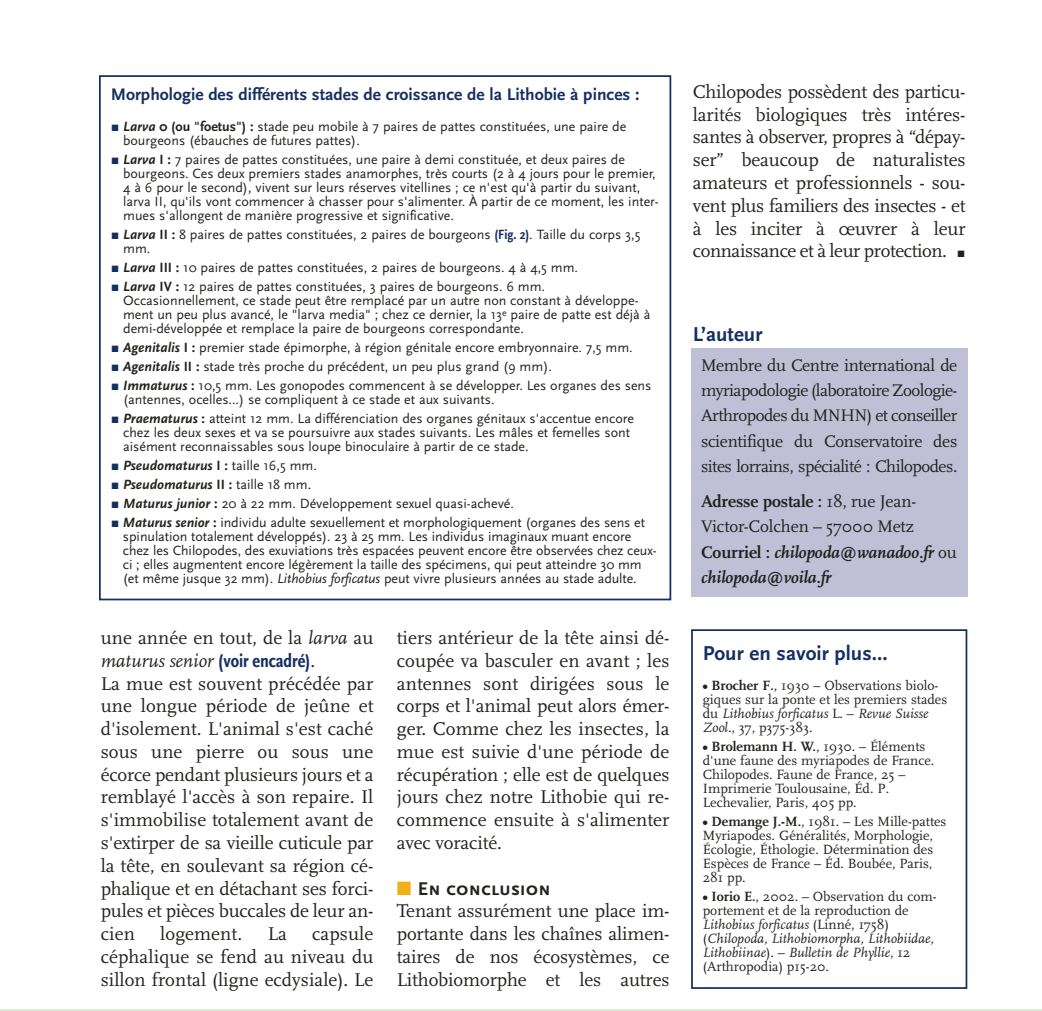
<style>
.page{position:relative;width:1042px;height:1011px;background:#fff}
.page>*{position:absolute;margin:0;border:0;box-sizing:border-box;transform-origin:0 0}
.t1{font:700 21px "Scala Sans";color:#162f63}
.t2{font:19.25px/22.8px "Scala";color:#20231e;text-align:justify}
.t3{font:17.5px/25.4px "Scala";letter-spacing:-.03em;color:#20231e;text-align:justify}
.t4{font:italic 700 17.5px/25.4px "Scala";letter-spacing:-.005em;color:#20231e}
.t5{font:700 17.5px "Scala Sans";color:#162f63}
.t6{font:14px/14px "Scala Sans";color:#20231e}
.t7{font:14px/14px "Scala";color:#20231e}
.s1{font-family:"Scala Sans Expert";color:#162f63}
.s2{font-weight:700;font-style:italic}
.s3{font-weight:700}
.s4{font-weight:700;font-stretch:condensed;color:#162f63}
.s5{font-style:italic}
.s6{font-family:"Scala Sans";font-weight:700;font-stretch:condensed;color:#162f63}
.s7{color:#f1af18}
.s8{font-family:"Scala Sans Caps";font-weight:700}
.s9{font-family:"Scala Sans Expert";font-size:14px}
.s10{font-style:normal}
.s11{font-weight:400;font-style:normal}
</style>
<div class="page">
<hr style="left:0;top:1009px;width:1042px;height:2px;background:#dcebd8">
<div style="left:99px;top:75px;width:572px;height:525px;border:2px solid #162f63"></div>
<div style="left:691px;top:348px;width:276px;height:248px;background:#bfbfd6"></div>
<div style="left:691px;top:629px;width:276px;height:360px;border:2px solid #162f63"></div>
<p class="t5" style="left:111px;top:87px;width:530px">Morphologie des différents stades de croissance de la Lithobie à pinces :</p>
<p class="t6" style="left:123px;top:121px;width:505px;text-indent:-12px"><span class="s1">r</span> <span class="s2">Larva</span> <span class="s3">0 (ou "foetus") :</span> stade peu mobile à 7 paires de pattes constituées, une paire de bourgeons (ébauches de futures pattes).</p>
<p class="t6" style="left:123px;top:154px;width:537px;text-indent:-12px"><span class="s1">r</span> <span class="s2">Larva</span> <span class="s3">I :</span> 7 paires de pattes constituées, une paire à demi constituée, et deux paires de bourgeons. Ces deux premiers stades anamorphes, très courts (2 à 4 jours pour le premier, 4 à 6 pour le second), vivent sur leurs réserves vitellines ; ce n'est qu'à partir du suivant, larva II, qu'ils vont commencer à chasser pour s'alimenter. À partir de ce moment, les inter&shy;mues s'allongent de manière progressive et significative.</p>
<p class="t6" style="left:123px;top:229px;width:519px;text-indent:-12px"><span class="s1">r</span> <span class="s2">Larva</span> <span class="s3">II :</span> 8 paires de pattes constituées, 2 paires de bourgeons <span class="s4">(Fig. 2)</span>. Taille du corps 3,5 mm.</p>
<p class="t6" style="left:111px;top:259px;width:469px;line-height:18.9px"><span class="s1">r</span> <span class="s2">Larva</span> <span class="s3">III :</span> 10 paires de pattes constituées, 2 paires de bourgeons. 4 à 4,5 mm. <span class="s1">r</span> <span class="s2">Larva</span> <span class="s3">IV :</span> 12 paires de pattes constituées, 3 paires de bourgeons. 6 mm.</p>
<p class="t6" style="left:123px;top:295px;width:529px">Occasionnellement, ce stade peut être remplacé par un autre non constant à développe&shy;ment un peu plus avancé, le "larva media" ; chez ce dernier, la 13<sup>e</sup> paire de patte est déjà à demi-développée et remplace la paire de bourgeons correspondante.</p>
<p class="t6" style="left:111px;top:339px;width:542px;line-height:18.9px"><span class="s1">r</span> <span class="s2">Agenitalis</span> <span class="s3">I :</span> premier stade épimorphe, à région génitale encore embryonnaire. 7,5 mm.<br><span class="s1">r</span> <span class="s2">Agenitalis</span> <span class="s3">II :</span> stade très proche du précédent, un peu plus grand (9 mm).<br><span class="s1">r</span> <span class="s2">Immaturus</span> <span class="s3">:</span> 10,5 mm. Les gonopodes commencent à se développer. Les organes des sens</p>
<p class="t6" style="left:111px;top:391px;width:525px;line-height:18.9px;text-indent:12px">(antennes, ocelles...) se compliquent à ce stade et aux suivants.<br><span class="s1">r</span> <span class="s2">Praematurus</span> <span class="s3">:</span> atteint 12 mm. La différenciation des organes génitaux s'accentue encore</p>
<p class="t6" style="left:123px;top:427px;width:508px">chez les deux sexes et va se poursuivre aux stades suivants. Les mâles et femelles sont aisément reconnaissables sous loupe binoculaire à partir de ce stade.</p>
<p class="t6" style="left:111px;top:457px;width:536px;line-height:18.9px"><span class="s1">r</span> <span class="s2">Pseudomaturus</span> <span class="s3">I :</span> taille 16,5 mm.<br><span class="s1">r</span> <span class="s2">Pseudomaturus</span> <span class="s3">II :</span> taille 18 mm.<br><span class="s1">r</span> <span class="s2">Maturus junior</span> <span class="s3">:</span> 20 à 22 mm. Développement sexuel quasi-achevé.<br><span class="s1">r</span> <span class="s2">Maturus senior</span> <span class="s3">:</span> individu adulte sexuellement et morphologiquement (organes des sens et</p>
<p class="t6" style="left:123px;top:530px;width:535px">spinulation totalement développés). 23 à 25 mm. Les individus imaginaux muant encore chez les Chilopodes, des exuviations très espacées peuvent encore être observées chez ceux&shy;ci ; elles augmentent encore légèrement la taille des spécimens, qui peut atteindre 30 mm (et même jusque 32 mm). <span class="s5">Lithobius forficatus</span> peut vivre plusieurs années au stade adulte.</p>
<p class="t2" style="left:101px;top:628px;width:274px;text-align:left">une année en tout, de la <span class="s5">larva</span> au <span class="s5">maturus senior</span> <span class="s6">(voir encadré)</span>.<br>La mue est souvent précédée par une longue période de jeûne et d'isolement. L'animal s'est caché sous une pierre ou sous une écorce pendant plusieurs jours et a remblayé l'accès à son repaire. Il s'immobilise totalement avant de s'extirper de sa vieille cuticule par la tête, en soulevant sa région cé&shy;phalique et en détachant ses forci&shy;pules et pièces buccales de leur an&shy;cien</p>
<p class="t2" style="left:101px;top:924px;width:274px;text-indent:211px">capsule céphalique se fend au niveau du sillon frontal (ligne ecdysiale). Le</p>
<p class="t2" style="left:160px;top:924px;width:84px">logement.</p>
<p class="t2" style="left:268px;top:924px;width:21px">La</p>
<p class="t2" style="left:397px;top:628px;width:274px">tiers antérieur de la tête ainsi dé&shy;coupée va basculer en avant ; les antennes sont dirigées sous le corps et l'animal peut alors émer&shy;ger. Comme chez les insectes, la mue est suivie d'une période de récupération ; elle est de quelques jours chez notre Lithobie qui re&shy;commence ensuite à s'alimenter avec voracité.</p>
<p class="t2" style="left:397px;top:878px;width:274px;text-align:left"><span class="s7">■</span> <span class="s8">En conclusion<br></span>Tenant assurément une place im&shy;portante dans les chaînes alimen&shy;taires de nos écosystèmes, ce<br>Lithobiomorphe et les autres</p>
<p class="t2" style="left:693px;top:82px;width:274px">Chilopodes possèdent des particu&shy;larités biologiques très intéres&shy;santes à observer, propres à “dépay&shy;ser” beaucoup de naturalistes amateurs et professionnels - sou&shy;vent plus familiers des insectes - et à les inciter à œuvrer à leur connaissance et à leur protection. <span class="s9">r</span></p>
<p class="t1" style="left:693px;top:326px;width:71px">L’auteur</p>
<p class="t3" style="left:701px;top:354px;width:258px">Membre du Centre international de myriapodologie (laboratoire Zoologie-Arthropodes du MNHN) et conseiller scientifique du Conservatoire des sites lorrains, spécialité : Chilopodes.</p>
<p class="t4" style="left:701px;top:491px;width:257px"><span class="s10">Adresse postale :</span> <span class="s11">18, rue Jean-<br>Victor-Colchen – 57000 Metz<br></span><span class="s10">Courriel :</span> chilopoda@wanadoo.fr <span class="s11">ou </span>chilopoda@voila.fr</p>
<p class="t1" style="left:703px;top:645px;width:186px">Pour en savoir plus...</p>
<p class="t7" style="left:703px;top:679px;width:246px"><span class="s3">• Brocher F.</span>, 1930 – Observations biolo&shy;giques sur la ponte et les premiers stades du <span class="s5">Lithobius forficatus</span> L. – <span class="s5">Revue Suisse Zool.</span>, 37, p375-383.</p>
<p class="t7" style="left:703px;top:740px;width:233px"><span class="s3">• Brolemann H. W.</span>, 1930. – Éléments d'une faune des myriapodes de France.<br>Chilopodes. Faune de France, 25 – Imprimerie Toulousaine, Éd. P.<br>Lechevalier, Paris, 405 pp.</p>
<p class="t7" style="left:703px;top:815px;width:245px"><span class="s3">• Demange J.-M.</span>, 1981. – Les Mille-pattes Myriapodes. Généralités, Morphologie, Écologie, Éthologie. Détermination des Espèces de France – Éd. Boubée, Paris, 281 pp.</p>
<p class="t7" style="left:703px;top:890px;width:235px"><span class="s3">• Iorio E.</span>, 2002. – Observation du com&shy;portement et de la reproduction de <span class="s5">Lithobius forficatus</span> (Linné, 1758) (<span class="s5">Chilopoda, Lithobiomorpha, Lithobiidae, Lithobiinae</span>). – <span class="s5">Bulletin de Phyllie</span>, 12 (Arthropodia) p15-20.</p>
</div>
